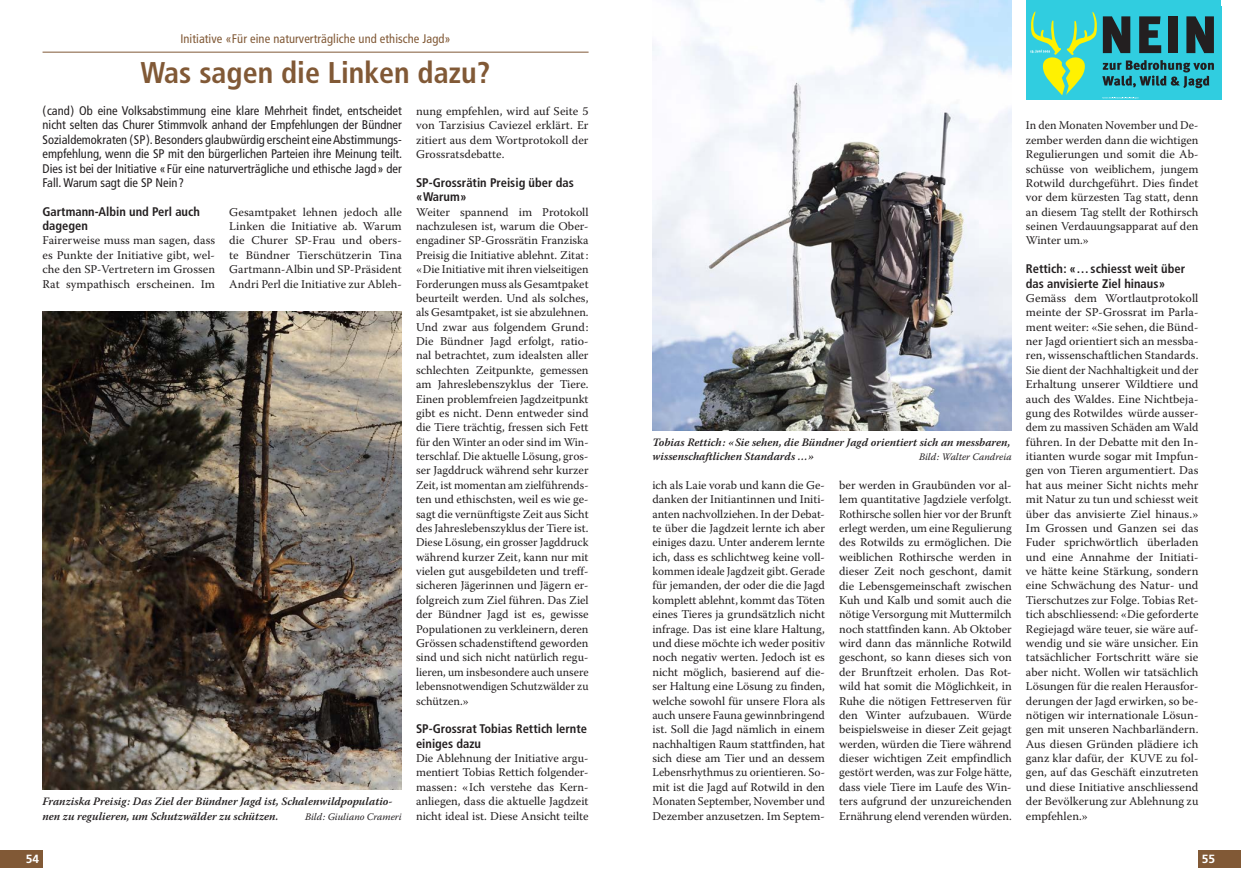
<style>
.page{position:relative;width:1241px;height:886px;background:#fff}
.page>*{position:absolute;margin:0;border:0;box-sizing:border-box;transform-origin:0 0}
.t1{font:700 condensed 30px "Frutiger LT";color:#815936}
.t2{font:condensed 12.5px/14.4px "Frutiger LT";color:#231f20;text-align:justify}
.t3{font:700 condensed 12.5px/14.4px "Frutiger LT";color:#231f20}
.t4{font:condensed 12.5px "Frutiger LT";letter-spacing:.005em;color:#815936}
.t5{font:11.88px/14.4px "Warnock Pro";color:#231f20;text-align:justify}
.t6{font:700 11.88px "Frutiger LT";color:#fff}
.t7{font:italic 600 11.25px/14.4px "Warnock Pro";color:#231f20}
.t8{font:italic 10px "Warnock Pro";color:#231f20}
</style>
<div class="page">
<div style="left:1198px;top:850px;width:42px;height:18px;background:#815936"></div>
<hr style="left:43px;top:52px;width:545px;height:1px;background:#815936">
<div style="left:0;top:850px;width:43px;height:18px;background:#815936"></div>
<div style="left:1025px;top:7px;width:195px;height:93px;background:#30cde0"></div>
<div style="left:1025px;top:0;width:127px;height:8px;background:#30cde0"></div>
<div style="left:1094px;top:0;width:126px;height:8px;background:#30cde0"></div>
<svg style="left:1025px;top:3px;width:188px;height:97px"></svg>
<img style="left:43px;top:311px;width:359px;height:479px">
<img style="left:652px;top:0;width:359px;height:430px">
<p class="t4" style="left:180px;top:32px;width:272px">Initiative «Für eine naturverträgliche und ethische Jagd»</p>
<h1 class="t1" style="left:141px;top:55px;width:351px">Was sagen die Linken dazu?</h1>
<p class="t2" style="left:43px;top:104px;width:361px">(cand) Ob eine Volksabstimmung eine klare Mehrheit findet, entscheidet nicht selten das Churer Stimmvolk anhand der Empfehlungen der Bündner Sozialdemokraten (SP). Besonders glaubwürdig erscheint eine Abstimmungs&shy;empfehlung, wenn die SP mit den bürgerlichen Parteien ihre Meinung teilt.<br>Dies ist bei der Initiative «Für eine naturverträgliche und ethische Jagd» der Fall. Warum sagt die SP Nein?</p>
<p class="t3" style="left:43px;top:204px;width:159px">Gartmann-Albin und Perl auch dagegen</p>
<p class="t5" style="left:43px;top:233px;width:174px">Fairerweise muss man sagen, dass es Punkte der Initiative gibt, wel&shy;che den SP-Vertretern im Grossen Rat sympathisch erscheinen. Im</p>
<p class="t5" style="left:416px;top:104px;width:174px">nung empfehlen, wird auf Seite 5 von Tarzisius Caviezel erklärt. Er zitiert aus dem Wortprotokoll der Grossratsdebatte.</p>
<p class="t3" style="left:416px;top:175px;width:159px">SP-Grossrätin Preisig über das «Warum»</p>
<p class="t5" style="left:416px;top:204px;width:174px">Weiter spannend im Protokoll nachzulesen ist, warum die Ober&shy;engadiner SP-Grossrätin Franziska Preisig die Initiative ablehnt. Zitat: «Die Initiative mit ihren vielseitigen Forderungen muss als Gesamtpaket beurteilt werden. Und als solches, als Gesamtpaket, ist sie abzulehnen.<br>Und zwar aus folgendem Grund:<br>Die Bündner Jagd erfolgt, ratio&shy;nal betrachtet, zum idealsten aller schlechten Zeitpunkte, gemessen am Jahreslebenszyklus der Tiere.<br>Einen problemfreien Jagdzeitpunkt gibt es nicht. Denn entweder sind die Tiere trächtig, fressen sich Fett für den Winter an oder sind im Win&shy;terschlaf. Die aktuelle Lösung, gros&shy;ser Jagddruck während sehr kurzer Zeit, ist momentan am zielführends&shy;ten und ethischsten, weil es wie ge&shy;sagt die vernünftigste Zeit aus Sicht des Jahreslebenszyklus der Tiere ist.<br>Diese Lösung, ein grosser Jagddruck während kurzer Zeit, kann nur mit vielen gut ausgebildeten und treff&shy;sicheren Jägerinnen und Jägern er&shy;folgreich zum Ziel führen. Das Ziel der Bündner Jagd ist es, gewisse Populationen zu verkleinern, deren Grössen schadenstiftend geworden sind und sich nicht natürlich regu&shy;lieren, um insbesondere auch unsere lebensnotwendigen Schutzwälder zu schützen.»</p>
<p class="t3" style="left:416px;top:722px;width:172px">SP-Grossrat Tobias Rettich lernte einiges dazu</p>
<p class="t5" style="left:416px;top:751px;width:174px">Die Ablehnung der Initiative argu&shy;mentiert Tobias Rettich folgender&shy;massen: «Ich verstehe das Kern&shy;anliegen, dass die aktuelle Jagdzeit nicht ideal ist. Diese Ansicht teilte</p>
<p class="t5" style="left:229px;top:204px;width:174px">Gesamtpaket lehnen jedoch alle Linken die Initiative ab. Warum die Churer SP-Frau und obers&shy;te Bündner Tierschützerin Tina Gartmann-Albin und SP-Präsident Andri Perl die Initiative zur Ableh-</p>
<p class="t7" style="left:43px;top:794px;width:351px">Franziska Preisig: Das Ziel der Bündner Jagd ist, Schalenwildpopulatio&shy;nen zu regulieren, um Schutzwälder zu schützen.</p>
<p class="t8" style="left:305px;top:810px;width:98px">Bild: Giuliano Crameri</p>
<p class="t6" style="left:26px;top:852px;width:15px">54</p>
<p class="t7" style="left:652px;top:435px;width:359px">Tobias Rettich: «Sie sehen, die Bündner Jagd orientiert sich an messbaren, wissenschaftlichen Standards …»</p>
<p class="t8" style="left:918px;top:451px;width:94px">Bild: Walter Candreia</p>
<p class="t5" style="left:652px;top:477px;width:174px">ich als Laie vorab und kann die Ge&shy;danken der Initiantinnen und Initi&shy;anten nachvollziehen. In der Debat&shy;te über die Jagdzeit lernte ich aber einiges dazu. Unter anderem lernte ich, dass es schlichtweg keine voll&shy;kommen ideale Jagdzeit gibt. Gerade für jemanden, der oder die die Jagd komplett ablehnt, kommt das Töten eines Tieres ja grundsätzlich nicht infrage. Das ist eine klare Haltung, und diese möchte ich weder positiv noch negativ werten. Jedoch ist es nicht möglich, basierend auf die&shy;ser Haltung eine Lösung zu finden, welche sowohl für unsere Flora als auch unsere Fauna gewinnbringend ist. Soll die Jagd nämlich in einem nachhaltigen Raum stattfinden, hat sich diese am Tier und an dessem Lebensrhythmus zu orientieren. So&shy;mit ist die Jagd auf Rotwild in den Monaten September, November und Dezember anzusetzen. Im Septem-</p>
<p class="t5" style="left:839px;top:477px;width:174px">ber werden in Graubünden vor al&shy;lem quantitative Jagdziele verfolgt.<br>Rothirsche sollen hier vor der Brunft erlegt werden, um eine Regulierung des Rotwilds zu ermöglichen. Die weiblichen Rothirsche werden in dieser Zeit noch geschont, damit die Lebensgemeinschaft zwischen Kuh und Kalb und somit auch die nötige Versorgung mit Muttermilch noch stattfinden kann. Ab Oktober wird dann das männliche Rotwild geschont, so kann dieses sich von der Brunftzeit erholen. Das Rot&shy;wild hat somit die Möglichkeit, in Ruhe die nötigen Fettreserven für den Winter aufzubauen. Würde beispielsweise in dieser Zeit gejagt werden, würden die Tiere während dieser wichtigen Zeit empfindlich gestört werden, was zur Folge hätte, dass viele Tiere im Laufe des Win&shy;ters aufgrund der unzureichenden Ernährung elend verenden würden.</p>
<p class="t5" style="left:1025px;top:118px;width:174px">In den Monaten November und De&shy;zember werden dann die wichtigen Regulierungen und somit die Ab&shy;schüsse von weiblichem, jungem Rotwild durchgeführt. Dies findet vor dem kürzesten Tag statt, denn an diesem Tag stellt der Rothirsch seinen Verdauungsapparat auf den Winter um.»</p>
<p class="t3" style="left:1025px;top:262px;width:161px">Rettich: «…schiesst weit über das anvisierte Ziel hinaus»</p>
<p class="t5" style="left:1025px;top:291px;width:174px">Gemäss dem Wortlautprotokoll meinte der SP-Grossrat im Parla&shy;ment weiter: «Sie sehen, die Bünd&shy;ner Jagd orientiert sich an messba&shy;ren, wissenschaftlichen Standards.<br>Sie dient der Nachhaltigkeit und der Erhaltung unserer Wildtiere und auch des Waldes. Eine Nichtbeja&shy;gung des Rotwildes würde ausser&shy;dem zu massiven Schäden am Wald führen. In der Debatte mit den In&shy;itianten wurde sogar mit Impfun&shy;gen von Tieren argumentiert. Das hat aus meiner Sicht nichts mehr mit Natur zu tun und schiesst weit über das anvisierte Ziel hinaus.» Im Grossen und Ganzen sei das Fuder sprichwörtlich überladen und eine Annahme der Initiati&shy;ve hätte keine Stärkung, sondern eine Schwächung des Natur- und Tierschutzes zur Folge. Tobias Ret&shy;tich abschliessend: «Die geforderte Regiejagd wäre teuer, sie wäre auf&shy;wendig und sie wäre unsicher. Ein tatsächlicher Fortschritt wäre sie aber nicht. Wollen wir tatsächlich Lösungen für die realen Herausfor&shy;derungen der Jagd erwirken, so be&shy;nötigen wir internationale Lösun&shy;gen mit unseren Nachbarländern.<br>Aus diesen Gründen plädiere ich ganz klar dafür, der KUVE zu fol&shy;gen, auf das Geschäft einzutreten und diese Initiative anschliessend der Bevölkerung zur Ablehnung zu empfehlen.»</p>
<p class="t6" style="left:1201px;top:852px;width:15px">55</p>
</div>
